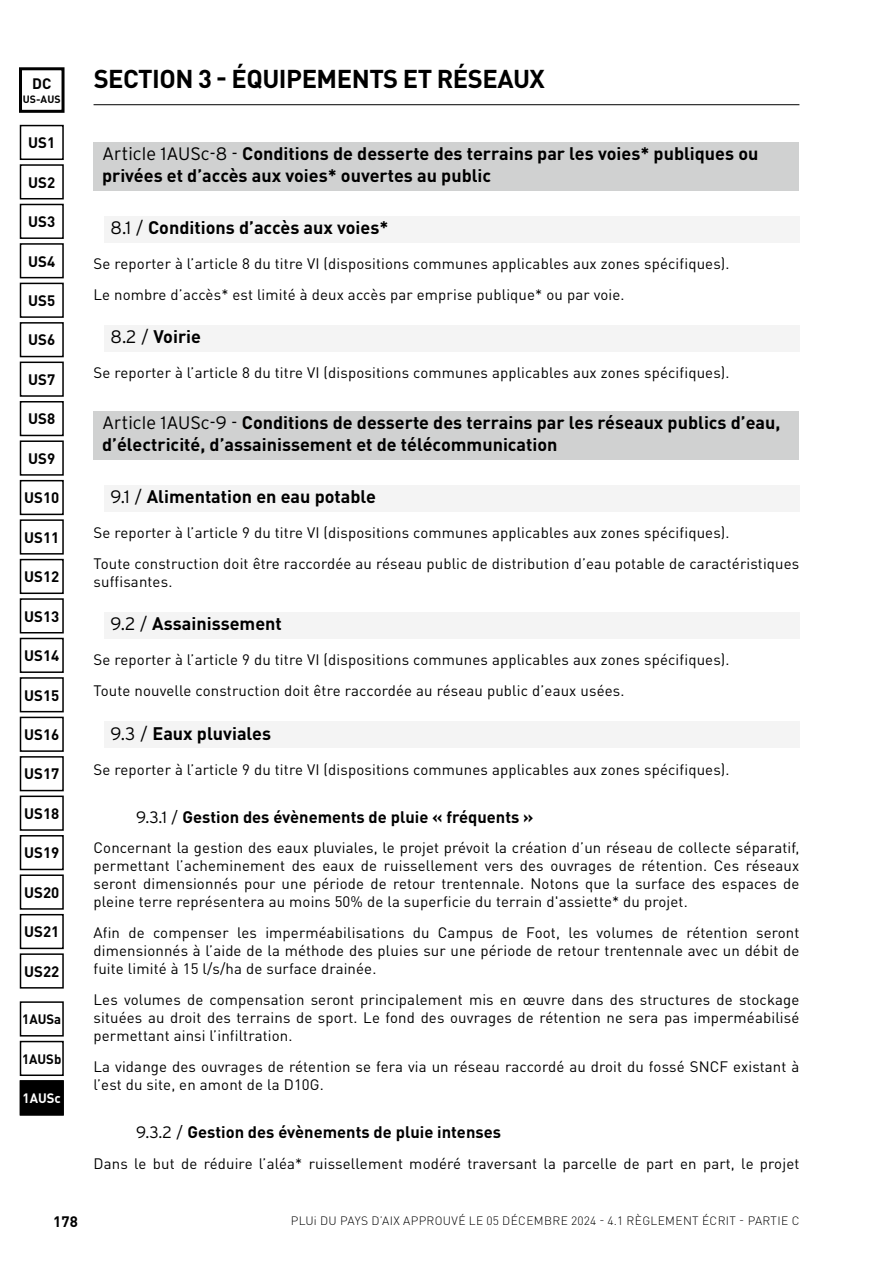
<style>
.page{position:relative;width:893px;height:1263px;background:#fff}
.page>*{position:absolute;margin:0;border:0;box-sizing:border-box;transform-origin:0 0}
.t1{font:700 25.5px "DIN Pro";letter-spacing:-.02em;color:#000}
.t2{font:700 18px/21.6px "DIN Pro";color:#000}
.t3{font:700 16.5px "DIN Pro";color:#000}
.t4{font:15px/18px "DIN Pro";letter-spacing:.01em;color:#000;text-align:justify}
.t5{font:700 15px "DIN Pro";color:#000}
.t6{font:700 13.5px "DIN Pro";color:#000}
.t7{font:700 13.5px "DIN Pro";color:#fff}
.t8{font:300 12px "DIN Pro";letter-spacing:.03em;color:#000}
.t9{font:700 10.5px "DIN Pro";color:#000}
.s1{font-family:"Interstate";font-weight:300}
</style>
<div class="page">
<div style="left:19px;top:67px;width:46px;height:46px;border:3px solid #000"></div>
<div style="left:20px;top:125px;width:44px;height:35px;border:2px solid #000"></div>
<div style="left:20px;top:164px;width:44px;height:35px;border:2px solid #000"></div>
<div style="left:20px;top:204px;width:44px;height:35px;border:2px solid #000"></div>
<div style="left:20px;top:243px;width:44px;height:35px;border:2px solid #000"></div>
<div style="left:20px;top:283px;width:44px;height:35px;border:2px solid #000"></div>
<div style="left:20px;top:362px;width:44px;height:35px;border:2px solid #000"></div>
<div style="left:20px;top:401px;width:44px;height:35px;border:2px solid #000"></div>
<div style="left:20px;top:480px;width:44px;height:35px;border:2px solid #000"></div>
<div style="left:20px;top:519px;width:44px;height:36px;border:2px solid #000"></div>
<div style="left:20px;top:559px;width:44px;height:35px;border:2px solid #000"></div>
<div style="left:20px;top:677px;width:44px;height:35px;border:2px solid #000"></div>
<div style="left:20px;top:717px;width:44px;height:35px;border:2px solid #000"></div>
<div style="left:20px;top:756px;width:44px;height:35px;border:2px solid #000"></div>
<div style="left:20px;top:598px;width:44px;height:35px;border:2px solid #000"></div>
<div style="left:20px;top:638px;width:44px;height:35px;border:2px solid #000"></div>
<div style="left:20px;top:322px;width:44px;height:35px;border:2px solid #000"></div>
<div style="left:20px;top:440px;width:44px;height:36px;border:2px solid #000"></div>
<div style="left:20px;top:835px;width:44px;height:35px;border:2px solid #000"></div>
<div style="left:20px;top:874px;width:44px;height:36px;border:2px solid #000"></div>
<div style="left:20px;top:914px;width:44px;height:35px;border:2px solid #000"></div>
<div style="left:20px;top:795px;width:44px;height:36px;border:2px solid #000"></div>
<div style="left:20px;top:1001px;width:44px;height:35px;border:2px solid #000"></div>
<div style="left:20px;top:1041px;width:44px;height:35px;border:2px solid #000"></div>
<div style="left:20px;top:953px;width:44px;height:35px;border:2px solid #000"></div>
<div style="left:21px;top:1081px;width:42px;height:34px;background:#000"></div>
<div style="left:20px;top:1080px;width:44px;height:35px;border:2px solid #000"></div>
<hr style="left:94px;top:104px;width:705px;height:1px;background:#000">
<div style="left:94px;top:142px;width:705px;height:48px;background:#d0d1d1"></div>
<div style="left:104px;top:216px;width:695px;height:26px;background:#f4f4f4"></div>
<div style="left:104px;top:325px;width:695px;height:27px;background:#f4f4f4"></div>
<div style="left:94px;top:411px;width:705px;height:48px;background:#d0d1d1"></div>
<div style="left:104px;top:485px;width:695px;height:27px;background:#f4f4f4"></div>
<div style="left:104px;top:612px;width:695px;height:27px;background:#f4f4f4"></div>
<div style="left:104px;top:722px;width:695px;height:26px;background:#f4f4f4"></div>
<p class="t5" style="left:32px;top:72px;width:21px">DC</p>
<p class="t9" style="left:23px;top:91px;width:39px">US-AUS</p>
<p class="t5" style="left:28px;top:131px;width:29px">US1</p>
<p class="t5" style="left:28px;top:170px;width:29px">US2</p>
<p class="t5" style="left:28px;top:210px;width:29px">US3</p>
<p class="t5" style="left:28px;top:249px;width:29px">US4</p>
<p class="t5" style="left:28px;top:289px;width:29px">US5</p>
<p class="t5" style="left:28px;top:328px;width:29px">US6</p>
<p class="t5" style="left:28px;top:368px;width:29px">US7</p>
<p class="t5" style="left:28px;top:407px;width:29px">US8</p>
<p class="t5" style="left:28px;top:447px;width:29px">US9</p>
<p class="t5" style="left:24px;top:486px;width:37px">US10</p>
<p class="t5" style="left:24px;top:526px;width:37px">US11</p>
<p class="t5" style="left:24px;top:565px;width:37px">US12</p>
<p class="t5" style="left:24px;top:604px;width:37px">US13</p>
<p class="t5" style="left:24px;top:644px;width:37px">US14</p>
<p class="t5" style="left:24px;top:683px;width:37px">US15</p>
<p class="t5" style="left:24px;top:723px;width:37px">US16</p>
<p class="t5" style="left:24px;top:762px;width:37px">US17</p>
<p class="t5" style="left:24px;top:802px;width:37px">US18</p>
<p class="t5" style="left:24px;top:841px;width:37px">US19</p>
<p class="t5" style="left:24px;top:881px;width:37px">US20</p>
<p class="t5" style="left:24px;top:920px;width:37px">US21</p>
<p class="t5" style="left:24px;top:959px;width:37px">US22</p>
<p class="t6" style="left:22px;top:1009px;width:40px">1AUSa</p>
<p class="t6" style="left:22px;top:1048px;width:41px">1AUSb</p>
<p class="t7" style="left:23px;top:1088px;width:40px">1AUSc</p>
<p class="t1" style="left:94px;top:58px;width:30px">Section</p>
<p class="t1" style="left:198px;top:58px;width:348px">3 - ÉQUIPEMENTS ET RÉSEAUX</p>
<p class="t2" style="left:102px;top:142px;width:658px"><span class="s1">Article 1AUSc-8 -</span> Conditions de desserte des terrains par les voies* publiques ou privées et d’accès aux voies* ouvertes au public</p>
<p class="t2" style="left:111px;top:215px;width:279px"><span class="s1">8.1 /</span> Conditions d’accès aux voies*</p>
<p class="t4" style="left:94px;top:253px;width:638px">Se reporter à l’article 8 du titre VI (dispositions communes applicables aux zones spécifiques).</p>
<p class="t4" style="left:94px;top:284px;width:533px">Le nombre d’accès* est limité à deux accès par emprise publique* ou par voie.</p>
<p class="t2" style="left:111px;top:325px;width:92px"><span class="s1">8.2 /</span> Voirie</p>
<p class="t4" style="left:94px;top:362px;width:638px">Se reporter à l’article 8 du titre VI (dispositions communes applicables aux zones spécifiques).</p>
<p class="t2" style="left:102px;top:411px;width:680px"><span class="s1">Article 1AUSc-9 -</span> Conditions de desserte des terrains par les réseaux publics d’eau, d’électricité, d’assainissement et de télécommunication</p>
<p class="t2" style="left:111px;top:485px;width:267px"><span class="s1">9.1 /</span> Alimentation en eau potable</p>
<p class="t4" style="left:94px;top:522px;width:638px">Se reporter à l’article 9 du titre VI (dispositions communes applicables aux zones spécifiques).</p>
<p class="t4" style="left:94px;top:553px;width:707px">Toute construction doit être raccordée au réseau public de distribution d’eau potable de caractéristiques suffisantes.</p>
<p class="t2" style="left:111px;top:612px;width:173px"><span class="s1">9.2 /</span> Assainissement</p>
<p class="t4" style="left:94px;top:649px;width:638px">Se reporter à l’article 9 du titre VI (dispositions communes applicables aux zones spécifiques).</p>
<p class="t4" style="left:94px;top:680px;width:532px">Toute nouvelle construction doit être raccordée au réseau public d’eaux usées.</p>
<p class="t2" style="left:111px;top:721px;width:162px"><span class="s1">9.3 /</span> Eaux pluviales</p>
<p class="t4" style="left:94px;top:759px;width:638px">Se reporter à l’article 9 du titre VI (dispositions communes applicables aux zones spécifiques).</p>
<p class="t3" style="left:136px;top:804px;width:399px"><span class="s1">9.3.1 /</span> Gestion des évènements de pluie « fréquents »</p>
<p class="t4" style="left:94px;top:837px;width:707px">Concernant la gestion des eaux pluviales, le projet prévoit la création d’un réseau de collecte séparatif, permettant l’acheminement des eaux de ruissellement vers des ouvrages de rétention. Ces réseaux seront dimensionnés pour une période de retour trentennale. Notons que la surface des espaces de pleine terre représentera au moins 50% de la superficie du terrain d'assiette* du projet.</p>
<p class="t4" style="left:94px;top:922px;width:707px">Afin de compenser les imperméabilisations du Campus de Foot, les volumes de rétention seront dimensionnés à l’aide de la méthode des pluies sur une période de retour trentennale avec un débit de fuite limité à 15 l/s/ha de surface drainée.</p>
<p class="t4" style="left:94px;top:989px;width:707px">Les volumes de compensation seront principalement mis en œuvre dans des structures de stockage situées au droit des terrains de sport. Le fond des ouvrages de rétention ne sera pas imperméabilisé permettant ainsi l’infiltration.</p>
<p class="t4" style="left:94px;top:1056px;width:707px">La vidange des ouvrages de rétention se fera via un réseau raccordé au droit du fossé SNCF existant à l’est du site, en amont de la D10G.</p>
<p class="t3" style="left:136px;top:1119px;width:366px"><span class="s1">9.3.2 /</span> Gestion des évènements de pluie intenses</p>
<p class="t4" style="left:94px;top:1152px;width:707px">Dans le but de réduire l’aléa* ruissellement modéré traversant la parcelle de part en part, le projet</p>
<p class="t5" style="left:53px;top:1210px;width:26px">178</p>
<p class="t8" style="left:291px;top:1211px;width:510px">PLUi DU PAYS D’AIX APPROUVÉ LE 05 DÉCEMBRE 2024 - 4.1 RÈGLEMENT ÉCRIT - PARTIE C</p>
</div>
